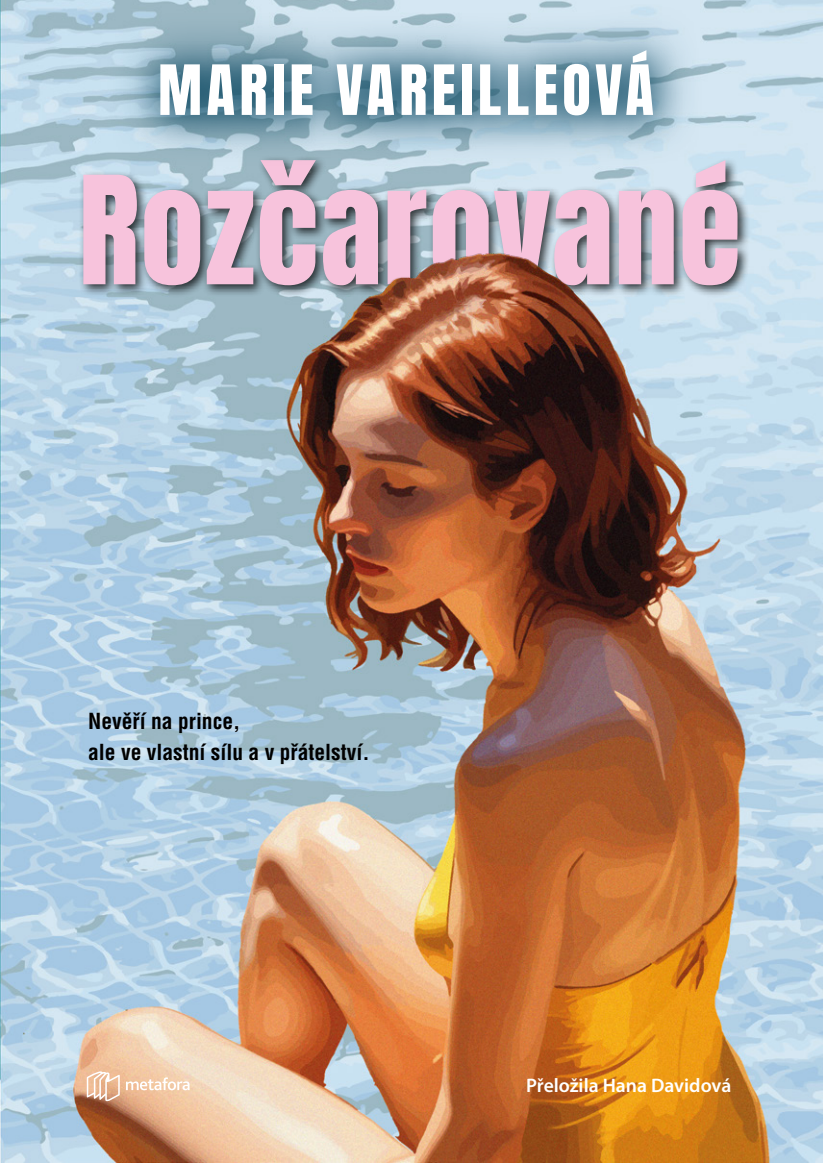
<style>
.page{position:relative;width:823px;height:1163px;background:#fff}
.page>*{position:absolute;margin:0;border:0;box-sizing:border-box;transform-origin:0 0}
.t1{font:127.4px "Anton";letter-spacing:.01em;color:#f7c3dc}
.t2{font:58.8px "Anton";letter-spacing:.075em;color:#fff}
.t3{font:700 21.6px/31.4px "Switzerland Condensed";color:#000}
.t4{font:600 19.6px "Myriad Pro";color:#fff}
</style>
<div class="page">
<img style="left:0;top:0;width:822px;height:1162px">
<div style="left:78px;top:155px;width:672px;height:143px;background:#000;opacity:.75"></div>
<svg style="left:109px;top:4px;width:593px;height:162px;background:#94b3c3"></svg>
<svg style="left:87px;top:1071px;width:33px;height:29px"></svg>
<svg style="left:126px;top:1077px;width:63px;height:13px"></svg>
<img style="left:21px;top:243px;width:752px;height:62px">
<p class="t2" style="left:158px;top:60px;width:497px">MARIE VAREILLEOVÁ</p>
<p class="t1" style="left:78px;top:166px;width:663px">Rozčarované</p>
<p class="t3" style="left:88px;top:705px;width:283px">Nevěří na prince,<br>ale ve vlastní sílu a v přátelství.</p>
<p class="t4" style="left:526px;top:1072px;width:207px">Přeložila Hana Davidová</p>
</div>
